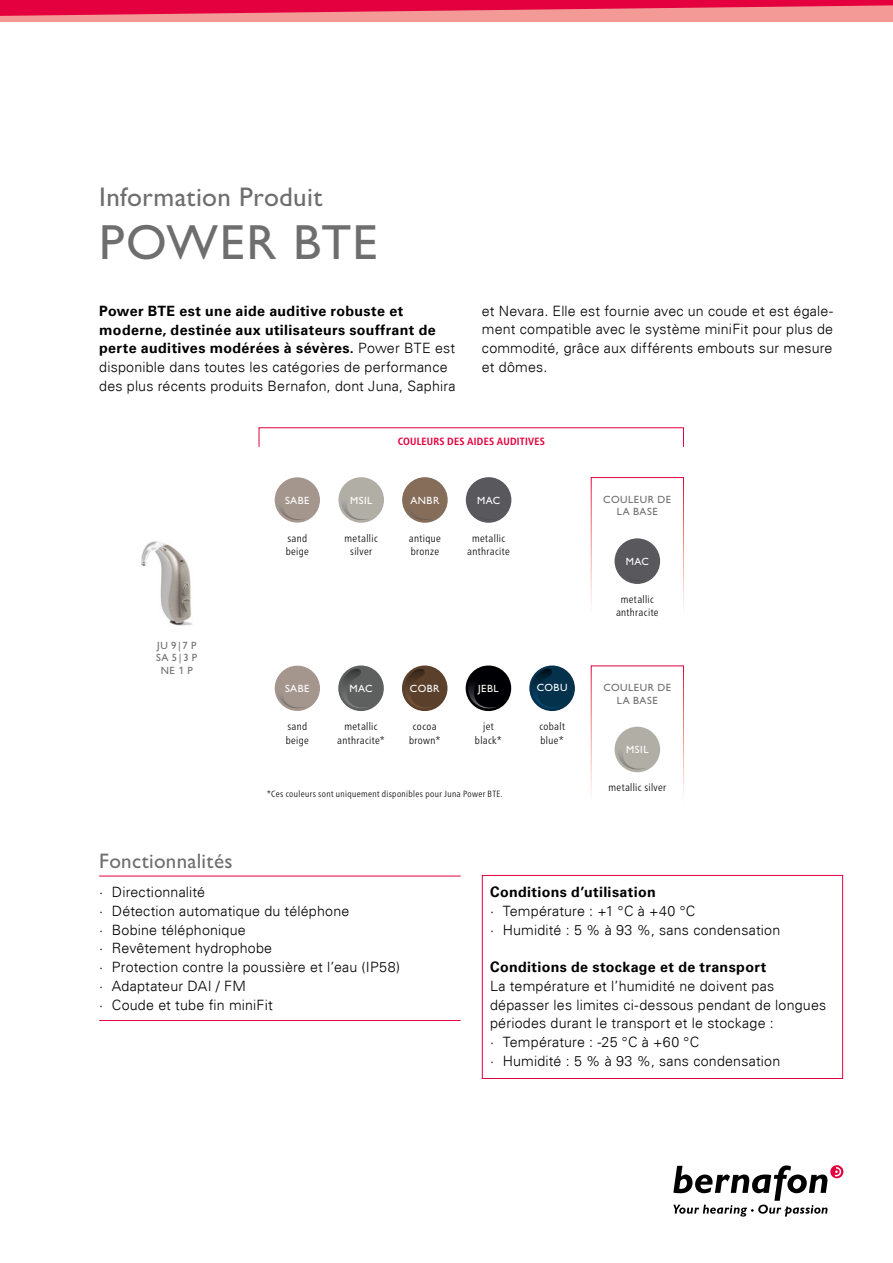
<style>
.page{position:relative;width:893px;height:1263px;background:#fff}
.page>*{position:absolute;margin:0;border:0;box-sizing:border-box;transform-origin:0 0}
.t1{font:500 49.5px "Gill Sans MT Pro";letter-spacing:.025em;color:#6e6e6e}
.t2{font:500 27px "Gill Sans MT Pro";letter-spacing:.01em;color:#6e6e6e}
.t3{font:500 21px "Gill Sans MT Pro";letter-spacing:.015em;color:#6e6e6e}
.t4{font:300 14.25px/18.8px "Univers Com 45";letter-spacing:.015em;color:#000}
.t5{font:700 14.25px/18.8px "Univers Com 65";letter-spacing:.025em;color:#000}
.t6{font:300 condensed 10.5px/13.5px "Frutiger Neue LTW1 G";letter-spacing:.035em;color:#000;text-align:center}
.t7{font:500 10.5px/12.6px "Gill Sans MT Pro";letter-spacing:.05em;color:#6e6e6e;text-align:center}
.t8{font:500 10.5px "Gill Sans MT Pro";letter-spacing:.045em;color:#fff}
.t9{font:700 condensed 10.5px "Frutiger Neue LTW1 G";letter-spacing:.02em;color:#e4003e}
.t10{font:300 condensed 9px "Frutiger Neue LTW1 G";letter-spacing:.04em;color:#000}
.s1{font-family:"Univers Com 45";font-weight:300}
.s2{font-family:"Univers Com 55 Roman";font-weight:400}
</style>
<div class="page">
<div style="left:0;top:0;width:893px;height:21px;background:#f39a97"></div>
<svg style="left:0;top:0;width:893px;height:16px"></svg>
<svg style="left:673px;top:1165px;width:170px;height:51px"></svg>
<hr style="left:99px;top:876px;width:362px;height:1px;background:#e4003e">
<hr style="left:99px;top:1020px;width:362px;height:1px;background:#e4003e">
<div style="left:482px;top:875px;width:361px;height:204px;border:1px solid #e4003e"></div>
<img style="left:141px;top:541px;width:52px;height:85px">
<div style="left:615px;top:539px;width:44px;height:44px;background:#58585d;border-radius:50%"></div>
<div style="left:615px;top:538px;width:45px;height:46px;border:2px solid #58585d;border-radius:50%"></div>
<svg style="left:614px;top:541px;width:32px;height:43px"></svg>
<div style="left:275px;top:478px;width:44px;height:44px;background:#a5968d;border-radius:50%"></div>
<div style="left:275px;top:477px;width:45px;height:46px;border:1px solid #a5968d;border-radius:50%"></div>
<svg style="left:274px;top:480px;width:32px;height:42px"></svg>
<div style="left:339px;top:478px;width:44px;height:44px;background:#b1aea5;border-radius:50%"></div>
<div style="left:338px;top:477px;width:46px;height:46px;border:2px solid #b1aea5;border-radius:50%"></div>
<svg style="left:338px;top:480px;width:32px;height:42px"></svg>
<div style="left:403px;top:478px;width:44px;height:44px;background:#856d5a;border-radius:50%"></div>
<div style="left:402px;top:477px;width:46px;height:46px;border:2px solid #856d5a;border-radius:50%"></div>
<svg style="left:402px;top:480px;width:32px;height:42px"></svg>
<div style="left:467px;top:478px;width:44px;height:44px;background:#58585d;border-radius:50%"></div>
<div style="left:466px;top:477px;width:45px;height:46px;border:2px solid #58585d;border-radius:50%"></div>
<svg style="left:465px;top:480px;width:33px;height:42px"></svg>
<div style="left:591px;top:477px;width:93px;height:165px;border:1px solid #fff"></div>
<div style="left:591px;top:665px;width:93px;height:165px;border:1px solid #fff"></div>
<div style="left:615px;top:727px;width:44px;height:44px;background:#b1aea5;border-radius:50%"></div>
<div style="left:615px;top:727px;width:45px;height:45px;border:2px solid #b1aea5;border-radius:50%"></div>
<svg style="left:614px;top:729px;width:32px;height:43px"></svg>
<div style="left:275px;top:666px;width:44px;height:44px;background:#a5968d;border-radius:50%"></div>
<div style="left:275px;top:666px;width:45px;height:45px;border:1px solid #a5968d;border-radius:50%"></div>
<svg style="left:274px;top:668px;width:32px;height:43px"></svg>
<div style="left:339px;top:666px;width:44px;height:44px;background:#5e5f5f;border-radius:50%"></div>
<div style="left:338px;top:665px;width:46px;height:46px;border:2px solid #5e5f5f;border-radius:50%"></div>
<svg style="left:338px;top:668px;width:32px;height:43px"></svg>
<div style="left:403px;top:666px;width:44px;height:44px;background:#5b402b;border-radius:50%"></div>
<div style="left:402px;top:665px;width:45px;height:46px;border:2px solid #5b402b;border-radius:50%"></div>
<svg style="left:402px;top:668px;width:32px;height:43px"></svg>
<div style="left:466px;top:666px;width:44px;height:44px;background:#000004;border-radius:50%"></div>
<div style="left:466px;top:665px;width:45px;height:46px;border:2px solid #000004;border-radius:50%"></div>
<svg style="left:465px;top:668px;width:32px;height:43px"></svg>
<div style="left:530px;top:666px;width:44px;height:44px;background:#04314c;border-radius:50%"></div>
<div style="left:529px;top:665px;width:46px;height:46px;border:2px solid #04314c;border-radius:50%"></div>
<svg style="left:529px;top:668px;width:32px;height:43px"></svg>
<h2 class="t2" style="left:99px;top:180px;width:225px">Information Produit</h2>
<h1 class="t1" style="left:99px;top:213px;width:281px">POWER BTE</h1>
<p class="t5" style="left:99px;top:301px;width:357px">Power BTE est une aide auditive robuste et moderne, destinée aux utilisateurs souffrant de perte auditives modérées à sévères. <span class="s1">Power BTE est</span></p>
<p class="t4" style="left:99px;top:358px;width:358px">disponible dans toutes les catégories de performance des plus récents produits Bernafon, dont Juna, Saphira</p>
<p class="t4" style="left:482px;top:301px;width:353px;text-align:justify">et Nevara. Elle est fournie avec un coude et est égale&shy;ment compatible avec le système miniFit pour plus de commodité, grâce aux différents embouts sur mesure et dômes.</p>
<p class="t7" style="left:156px;top:639px;width:43px">JU 9|7 P<br>SA 5|3 P<br>NE <span class="s2">1</span> P</p>
<p class="t8" style="left:285px;top:494px;width:26px">SABE</p>
<p class="t6" style="left:286px;top:530px;width:25px;text-align:left">sand beige</p>
<p class="t8" style="left:350px;top:494px;width:24px">MSIL</p>
<p class="t6" style="left:345px;top:530px;width:35px">metallic silver</p>
<p class="t9" style="left:398px;top:434px;width:149px">COULEURS DES AIDES AUDITIVES</p>
<p class="t8" style="left:410px;top:494px;width:30px">ANBR</p>
<p class="t6" style="left:409px;top:530px;width:33px;text-align:left">antique bronze</p>
<p class="t8" style="left:477px;top:494px;width:25px">MAC</p>
<p class="t6" style="left:467px;top:530px;width:44px">metallic anthracite</p>
<p class="t8" style="left:285px;top:682px;width:26px">SABE</p>
<p class="t6" style="left:286px;top:719px;width:25px;text-align:left">sand beige</p>
<p class="t8" style="left:349px;top:682px;width:25px">MAC</p>
<p class="t6" style="left:337px;top:719px;width:49px">metallic anthracite*</p>
<p class="t8" style="left:410px;top:682px;width:31px">COBR</p>
<p class="t6" style="left:409px;top:719px;width:33px">cocoa brown*</p>
<p class="t8" style="left:478px;top:682px;width:22px">JEBL</p>
<p class="t6" style="left:475px;top:719px;width:28px">jet black*</p>
<p class="t8" style="left:537px;top:681px;width:32px">COBU</p>
<p class="t6" style="left:539px;top:719px;width:27px;text-align:left">cobalt blue*</p>
<p class="t10" style="left:267px;top:787px;width:238px">*Ces couleurs sont uniquement disponibles pour Juna Power BTE.</p>
<p class="t7" style="left:603px;top:493px;width:69px">COULEUR DE<br>LA BASE</p>
<p class="t8" style="left:626px;top:555px;width:25px">MAC</p>
<p class="t6" style="left:616px;top:592px;width:44px">metallic anthracite</p>
<p class="t7" style="left:603px;top:681px;width:69px">COULEUR DE<br>LA BASE</p>
<p class="t8" style="left:626px;top:743px;width:24px">MSIL</p>
<p class="t6" style="left:608px;top:780px;width:59px">metallic silver</p>
<h3 class="t3" style="left:99px;top:848px;width:135px">Fonctionnalités</h3>
<p class="t4" style="left:99px;top:883px;width:302px">· Directionnalité<br>· Détection automatique du téléphone<br>· Bobine téléphonique<br>· Revêtement hydrophobe<br>· Protection contre la poussière et l’eau (IP58) · Adaptateur DAI / FM<br>· Coude et tube fin miniFit</p>
<p class="t5" style="left:490px;top:883px;width:167px">Conditions d’utilisation</p>
<p class="t4" style="left:490px;top:901px;width:292px">· Température : +1 °C à +40 °C<br>· Humidité : 5 % à 93 %, sans condensation</p>
<p class="t5" style="left:490px;top:958px;width:278px">Conditions de stockage et de transport</p>
<p class="t4" style="left:490px;top:976px;width:338px">La température et l’humidité ne doivent pas dépasser les limites ci-dessous pendant de longues périodes durant le transport et le stockage :<br>· Température : -25 °C à +60 °C<br>· Humidité : 5 % à 93 %, sans condensation</p>
</div>
